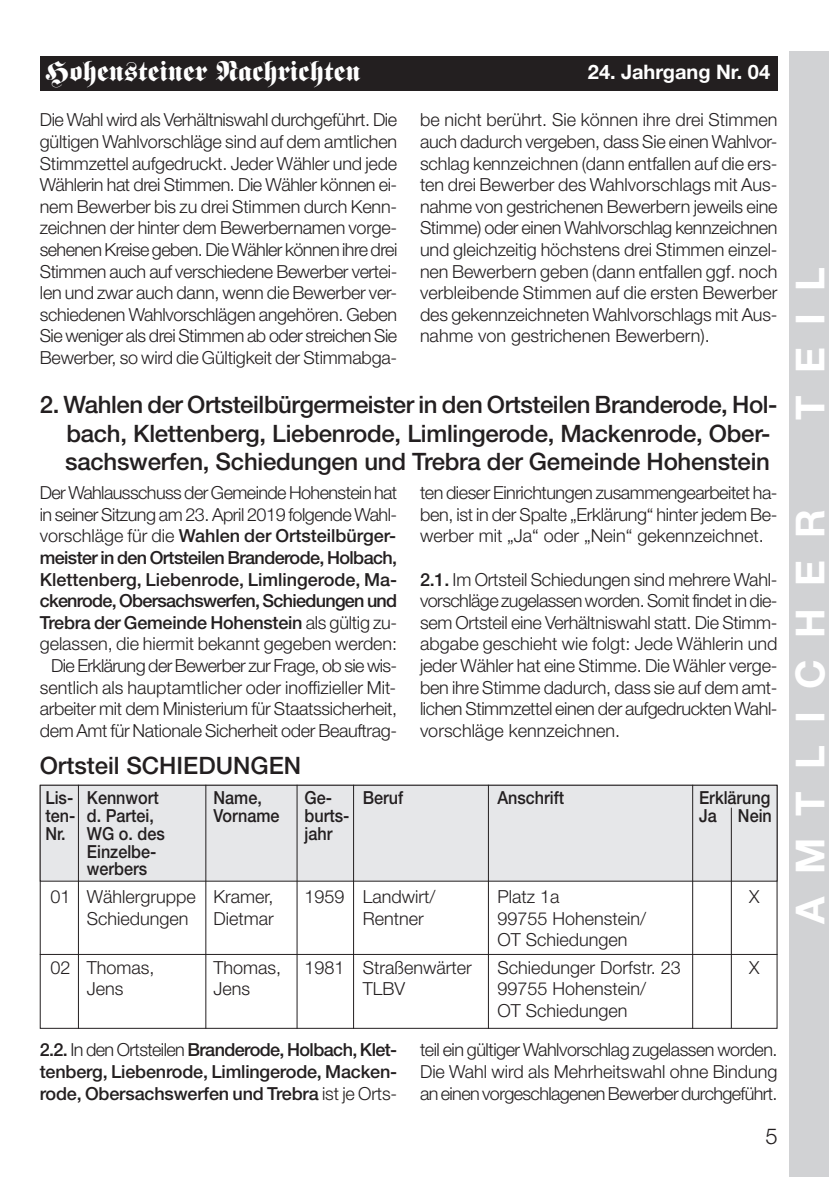
<style>
.page{position:relative;width:840px;height:1191px;background:#fff}
.page>*{position:absolute;margin:0;border:0;box-sizing:border-box;transform-origin:0 0}
.t1{font:700 40px "Helvetica Neue";letter-spacing:.555em;color:#fff}
.t2{font:28px "Fette Fraktur";color:#fff}
.t3{font:500 24px/28.8px "Helvetica Neue";letter-spacing:-.01em;color:#231f20}
.t4{font:300 22px "Helvetica Neue";color:#231f20}
.t5{font:700 20px "Helvetica Neue";color:#fff}
.t6{font:300 18px/21.6px "Helvetica Neue";color:#231f20;text-align:justify}
.t7{font:300 18px/21.6px "Helvetica Neue";letter-spacing:-.02em;color:#231f20;text-align:right}
.t8{font:500 18px/21.6px "Helvetica Neue";color:#231f20;text-align:justify}
.t9{font:500 18px/17.8px "Helvetica Neue";color:#231f20;scale:.9 1}
.s1{font-weight:500}
.s2{font-weight:300}
</style>
<div class="page">
<div style="left:40px;top:785px;width:736px;height:96px;background:#e6e7e9"></div>
<div style="left:40px;top:784px;width:737px;height:97px;border:1px solid #231f20"></div>
<div style="left:40px;top:57px;width:737px;height:34px;background:#231f20"></div>
<div style="left:788px;top:51px;width:40px;height:1126px;background:#d1d2d4"></div>
<hr style="left:40px;top:954px;width:737px;height:1px;background:#231f20">
<hr style="left:78px;top:784px;width:1px;height:244px;background:#231f20">
<hr style="left:205px;top:784px;width:1px;height:244px;background:#231f20">
<hr style="left:296px;top:784px;width:1px;height:244px;background:#231f20">
<hr style="left:353px;top:784px;width:1px;height:244px;background:#231f20">
<hr style="left:487px;top:784px;width:1px;height:244px;background:#231f20">
<hr style="left:691px;top:784px;width:1px;height:244px;background:#231f20">
<hr style="left:730px;top:807px;width:1px;height:221px;background:#231f20">
<h2 class="t2" style="left:45px;top:61px;width:316px">Hohensteiner Nachrichten</h2>
<p class="t5" style="left:587px;top:65px;width:184px">24. Jahrgang Nr. 04</p>
<p class="t6" style="left:40px;top:111px;width:359px">Die Wahl wird als Verhältniswahl durchgeführt. Die gültigen Wahlvorschläge sind auf dem amtlichen Stimmzettel aufgedruckt. Jeder Wähler und jede Wählerin hat drei Stimmen. Die Wähler können ei&shy;nem Bewerber bis zu drei Stimmen durch Kenn&shy;zeichnen der hinter dem Bewerbernamen vorge&shy;sehenen Kreise geben. Die Wähler können ihre drei Stimmen auch auf verschiedene Bewerber vertei&shy;len und zwar auch dann, wenn die Bewerber ver&shy;schiedenen Wahlvorschlägen angehören. Geben Sie weniger als drei Stimmen ab oder streichen Sie Bewerber, so wird die Gültigkeit der Stimmabga-</p>
<p class="t6" style="left:420px;top:111px;width:359px">be nicht berührt. Sie können ihre drei Stimmen auch dadurch vergeben, dass Sie einen Wahlvor&shy;schlag kennzeichnen (dann entfallen auf die ers&shy;ten drei Bewerber des Wahlvorschlags mit Aus&shy;nahme von gestrichenen Bewerbern jeweils eine Stimme) oder einen Wahlvorschlag kennzeichnen und gleichzeitig höchstens drei Stimmen einzel&shy;nen Bewerbern geben (dann entfallen ggf. noch verbleibende Stimmen auf die ersten Bewerber des gekennzeichneten Wahlvorschlags mit Aus&shy;nahme von gestrichenen Bewerbern).</p>
<h3 class="t3" style="left:65px;top:392px;width:713px;text-indent:-26px">2. Wahlen der Ortsteilbürgermeister in den Ortsteilen Branderode, Hol&shy;bach, Klettenberg, Liebenrode, Limlingerode, Mackenrode, Ober&shy;sachswerfen, Schiedungen und Trebra der Gemeinde Hohenstein</h3>
<p class="t7" style="left:40px;top:484px;width:359px">Der Wahlausschuss der Gemeinde Hohenstein hat in seiner Sitzung am 23. April 2019 folgende Wahl&shy;vorschläge für die <span class="s1">Wahlen der Ortsteilbürger&shy;meister in den Ortsteilen Branderode, Holbach, Klettenberg, Liebenrode, Limlingerode, Ma&shy;ckenrode, Obersachswerfen, Schiedungen und Trebra der Gemeinde Hohenstein</span> als gültig zu&shy;gelassen, die hiermit bekannt gegeben werden:<br>Die Erklärung der Bewerber zur Frage, ob sie wis&shy;sentlich als hauptamtlicher oder inoffizieller Mit&shy;arbeiter mit dem Ministerium für Staatssicherheit, dem Amt für Nationale Sicherheit oder Beauftrag-</p>
<p class="t6" style="left:420px;top:484px;width:359px">ten dieser Einrichtungen zusammengearbeitet ha&shy;ben, ist in der Spalte „Erklärung“ hinter jedem Be&shy;werber mit „Ja“ oder „Nein“ gekennzeichnet.</p>
<p class="t6" style="left:420px;top:570px;width:359px"><span class="s1">2.1.</span> Im Ortsteil Schiedungen sind mehrere Wahl&shy;vorschläge zugelassen worden. Somit findet in die&shy;sem Ortsteil eine Verhältniswahl statt. Die Stimm&shy;abgabe geschieht wie folgt: Jede Wählerin und jeder Wähler hat eine Stimme. Die Wähler verge&shy;ben ihre Stimme dadurch, dass sie auf dem amt&shy;lichen Stimmzettel einen der aufgedruckten Wahl&shy;vorschläge kennzeichnen.</p>
<h3 class="t3" style="left:40px;top:753px;width:263px">Ortsteil SCHIEDUNGEN</h3>
<p class="t9" style="left:45px;top:790px;width:127px">Lis- Kennwort</p>
<p class="t9" style="left:213px;top:790px;width:55px">Name,</p>
<p class="t9" style="left:304px;top:790px;width:32px">Ge-</p>
<p class="t9" style="left:362px;top:790px;width:46px">Beruf</p>
<p class="t9" style="left:497px;top:790px;width:76px">Anschrift</p>
<p class="t9" style="left:698px;top:790px;width:81px">Erklärung</p>
<p class="t9" style="left:45px;top:808px;width:122px">ten- d. Partei,</p>
<p class="t9" style="left:213px;top:808px;width:75px">Vorname</p>
<p class="t9" style="left:304px;top:808px;width:51px">burts-</p>
<p class="t9" style="left:698px;top:808px;width:82px">Ja Nein</p>
<p class="t9" style="left:45px;top:826px;width:134px">Nr. WG o. des</p>
<p class="t9" style="left:304px;top:826px;width:32px">jahr</p>
<p class="t9" style="left:87px;top:844px;width:79px">Einzelbe&shy;werbers</p>
<p class="t6" style="left:50px;top:887px;width:224px">01 Wählergruppe Kramer,</p>
<p class="t6" style="left:304px;top:887px;width:132px">1959 Landwirt/</p>
<p class="t6" style="left:497px;top:887px;width:63px">Platz 1a</p>
<p class="t6" style="left:748px;top:887px;width:12px">X</p>
<p class="t6" style="left:87px;top:909px;width:103px">Schiedungen</p>
<p class="t6" style="left:213px;top:909px;width:62px">Dietmar</p>
<p class="t6" style="left:362px;top:909px;width:62px">Rentner</p>
<p class="t6" style="left:497px;top:909px;width:150px">99755 Hohenstein/<br>OT Schiedungen</p>
<p class="t6" style="left:50px;top:958px;width:106px">02 Thomas,</p>
<p class="t6" style="left:213px;top:958px;width:69px">Thomas,</p>
<p class="t6" style="left:304px;top:958px;width:169px">1981 Straßenwärter</p>
<p class="t6" style="left:497px;top:958px;width:185px">Schiedunger Dorfstr. 23</p>
<p class="t6" style="left:748px;top:958px;width:12px">X</p>
<p class="t6" style="left:87px;top:980px;width:38px">Jens</p>
<p class="t6" style="left:213px;top:980px;width:38px">Jens</p>
<p class="t6" style="left:362px;top:980px;width:44px">TLBV</p>
<p class="t6" style="left:497px;top:980px;width:150px">99755 Hohenstein/<br>OT Schiedungen</p>
<p class="t8" style="left:40px;top:1040px;width:359px">2.2. <span class="s2">In den Ortsteilen</span> Branderode, Holbach, Klet&shy;tenberg, Liebenrode, Limlingerode, Macken&shy;rode, Obersachswerfen und Trebra <span class="s2">ist je Orts-</span></p>
<p class="t6" style="left:420px;top:1040px;width:359px">teil ein gültiger Wahlvorschlag zugelassen worden.<br>Die Wahl wird als Mehrheitswahl ohne Bindung an einen vorgeschlagenen Bewerber durchgeführt.</p>
<p class="t4" style="left:764px;top:1128px;width:14px">5</p>
<h1 class="t1" style="left:795px;top:420px;width:154px;rotate:-90deg">TEIL</h1>
<h1 class="t1" style="left:795px;top:924px;width:417px;rotate:-90deg">AMTLICHER</h1>
</div>
